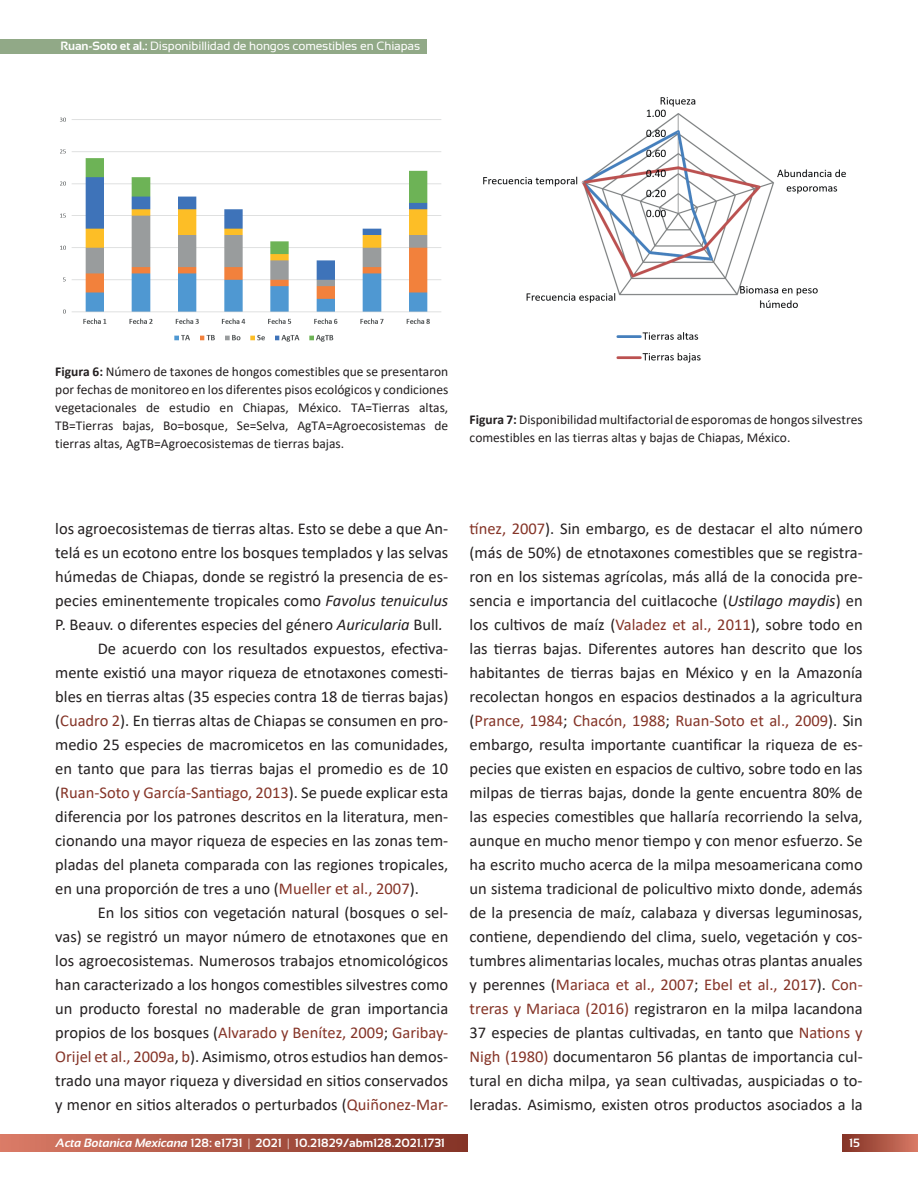
<style>
.page{position:relative;width:918px;height:1188px;background:#fff}
.page>*{position:absolute;margin:0;border:0;box-sizing:border-box;transform-origin:0 0}
.t1{font:16.5px/24px "Calibri";color:#231f20;text-align:justify}
.t2{font:16.5px "Calibri";color:#853427}
.t3{font:13.5px/18px "Calibri";color:#231f20;text-align:justify}
.t4{font:700 12px "Sansation";color:#fff}
.t5{font:12px "Sansation";letter-spacing:-.01em;color:#fff}
.s1{font-weight:700}
.s2{font-style:italic}
.s3{color:#853427}
.s4{color:#231f20}
.s5{font-weight:300}
</style>
<div class="page">
<div style="left:0;top:39px;width:427px;height:15px;background:#91a987"></div>
<div style="left:843px;top:1134px;width:75px;height:17px;background:linear-gradient(to right,#833225,#d77964)"></div>
<div style="left:0;top:1134px;width:467px;height:17px;background:linear-gradient(to right,#d87a65,#833225)"></div>
<img style="left:60px;top:117px;width:382px;height:225px">
<img style="left:483px;top:97px;width:363px;height:266px">
<p class="t5" style="left:61px;top:39px;width:361px"><span class="s1">Ruan-Soto et al.:</span> Disponibillidad de hongos comestibles en Chiapas</p>
<p class="t3" style="left:55px;top:362px;width:395px"><span class="s1">Figura 6:</span> Número de taxones de hongos comestibles que se presentaron por fechas de monitoreo en los diferentes pisos ecológicos y condiciones vegetacionales de estudio en Chiapas, México. TA=Tierras altas, TB=Tierras bajas, Bo=bosque, Se=Selva, AgTA=Agroecosistemas de tierras altas, AgTB=Agroecosistemas de tierras bajas.</p>
<p class="t3" style="left:470px;top:410px;width:395px"><span class="s1">Figura 7:</span> Disponibilidad multifactorial de esporomas de hongos silvestres comestibles en las tierras altas y bajas de Chiapas, México.</p>
<p class="t1" style="left:55px;top:516px;width:395px">los agroecosistemas de tierras altas. Esto se debe a que An-</p>
<p class="t1" style="left:55px;top:540px;width:395px">telá es un ecotono entre los bosques templados y las selvas</p>
<p class="t1" style="left:55px;top:564px;width:395px">húmedas de Chiapas, donde se registró la presencia de es-</p>
<p class="t1" style="left:55px;top:588px;width:395px">pecies eminentemente tropicales como <span class="s2">Favolus tenuiculus</span></p>
<p class="t1" style="left:55px;top:612px;width:389px">P. Beauv. o diferentes especies del género <span class="s2">Auricularia</span> Bull<span class="s2">.</span></p>
<p class="t1" style="left:98px;top:636px;width:352px">De acuerdo con los resultados expuestos, efectiva-</p>
<p class="t1" style="left:55px;top:660px;width:395px">mente existió una mayor riqueza de etnotaxones comesti-</p>
<p class="t1" style="left:55px;top:684px;width:395px">bles en tierras altas (35 especies contra 18 de tierras bajas)</p>
<p class="t1" style="left:55px;top:708px;width:395px">(<span class="s3">Cuadro 2</span>). En tierras altas de Chiapas se consumen en pro-</p>
<p class="t1" style="left:55px;top:732px;width:395px">medio 25 especies de macromicetos en las comunidades,</p>
<p class="t1" style="left:55px;top:756px;width:395px">en tanto que para las tierras bajas el promedio es de 10</p>
<p class="t2" style="left:55px;top:781px;width:395px"><span class="s4">(</span>Ruan-Soto y García-Santiago, 2013<span class="s4">). Se puede explicar esta</span></p>
<p class="t1" style="left:55px;top:804px;width:395px">diferencia por los patrones descritos en la literatura, men-</p>
<p class="t1" style="left:55px;top:828px;width:395px">cionando una mayor riqueza de especies en las zonas tem-</p>
<p class="t1" style="left:55px;top:852px;width:395px">pladas del planeta comparada con las regiones tropicales,</p>
<p class="t1" style="left:55px;top:876px;width:365px">en una proporción de tres a uno (<span class="s3">Mueller et al., 2007</span>).</p>
<p class="t1" style="left:98px;top:900px;width:352px">En los sitios con vegetación natural (bosques o sel-</p>
<p class="t1" style="left:55px;top:924px;width:395px">vas) se registró un mayor número de etnotaxones que en</p>
<p class="t1" style="left:55px;top:948px;width:395px">los agroecosistemas. Numerosos trabajos etnomicológicos</p>
<p class="t1" style="left:55px;top:972px;width:395px">han caracterizado a los hongos comestibles silvestres como</p>
<p class="t1" style="left:55px;top:996px;width:395px">un producto forestal no maderable de gran importancia</p>
<p class="t2" style="left:55px;top:1021px;width:395px"><span class="s4">propios de los bosques (</span>Alvarado y Benítez, 2009<span class="s4">;</span> Garibay-</p>
<p class="t1" style="left:55px;top:1044px;width:395px"><span class="s3">Orijel et al., 2009a</span>, <span class="s3">b</span>). Asimismo, otros estudios han demos-</p>
<p class="t1" style="left:55px;top:1068px;width:395px">trado una mayor riqueza y diversidad en sitios conservados</p>
<p class="t1" style="left:55px;top:1092px;width:395px">y menor en sitios alterados o perturbados (<span class="s3">Quiñonez-Mar-</span></p>
<p class="t1" style="left:470px;top:516px;width:395px"><span class="s3">tínez, 2007</span>). Sin embargo, es de destacar el alto número (más de 50%) de etnotaxones comestibles que se registra&shy;ron en los sistemas agrícolas, más allá de la conocida pre&shy;sencia e importancia del cuitlacoche (<span class="s2">Ustilago maydis</span>) en los cultivos de maíz (<span class="s3">Valadez et al., 2011</span>), sobre todo en las tierras bajas. Diferentes autores han descrito que los habitantes de tierras bajas en México y en la Amazonía recolectan hongos en espacios destinados a la agricultura (<span class="s3">Prance, 1984</span>; <span class="s3">Chacón, 1988</span>; <span class="s3">Ruan-Soto et al., 2009</span>). Sin embargo, resulta importante cuantificar la riqueza de es&shy;pecies que existen en espacios de cultivo, sobre todo en las milpas de tierras bajas, donde la gente encuentra 80% de las especies comestibles que hallaría recorriendo la selva, aunque en mucho menor tiempo y con menor esfuerzo. Se ha escrito mucho acerca de la milpa mesoamericana como un sistema tradicional de policultivo mixto donde, además de la presencia de maíz, calabaza y diversas leguminosas, contiene, dependiendo del clima, suelo, vegetación y cos&shy;tumbres alimentarias locales, muchas otras plantas anuales y perennes (<span class="s3">Mariaca et al., 2007</span>; <span class="s3">Ebel et al., 2017</span>). <span class="s3">Con&shy;treras y Mariaca (2016)</span> registraron en la milpa lacandona 37 especies de plantas cultivadas, en tanto que <span class="s3">Nations y Nigh (1980)</span> documentaron 56 plantas de importancia cul&shy;tural en dicha milpa, ya sean cultivadas, auspiciadas o to&shy;leradas. Asimismo, existen otros productos asociados a la</p>
<p class="t4" style="left:56px;top:1136px;width:391px"><span class="s2">Acta Botanica Mexicana</span> 128: e1731 <span class="s5">|</span> 2021 <span class="s5">|</span> 10.21829/abm128.2021.1731</p>
<p class="t4" style="left:849px;top:1136px;width:12px">15</p>
</div>
